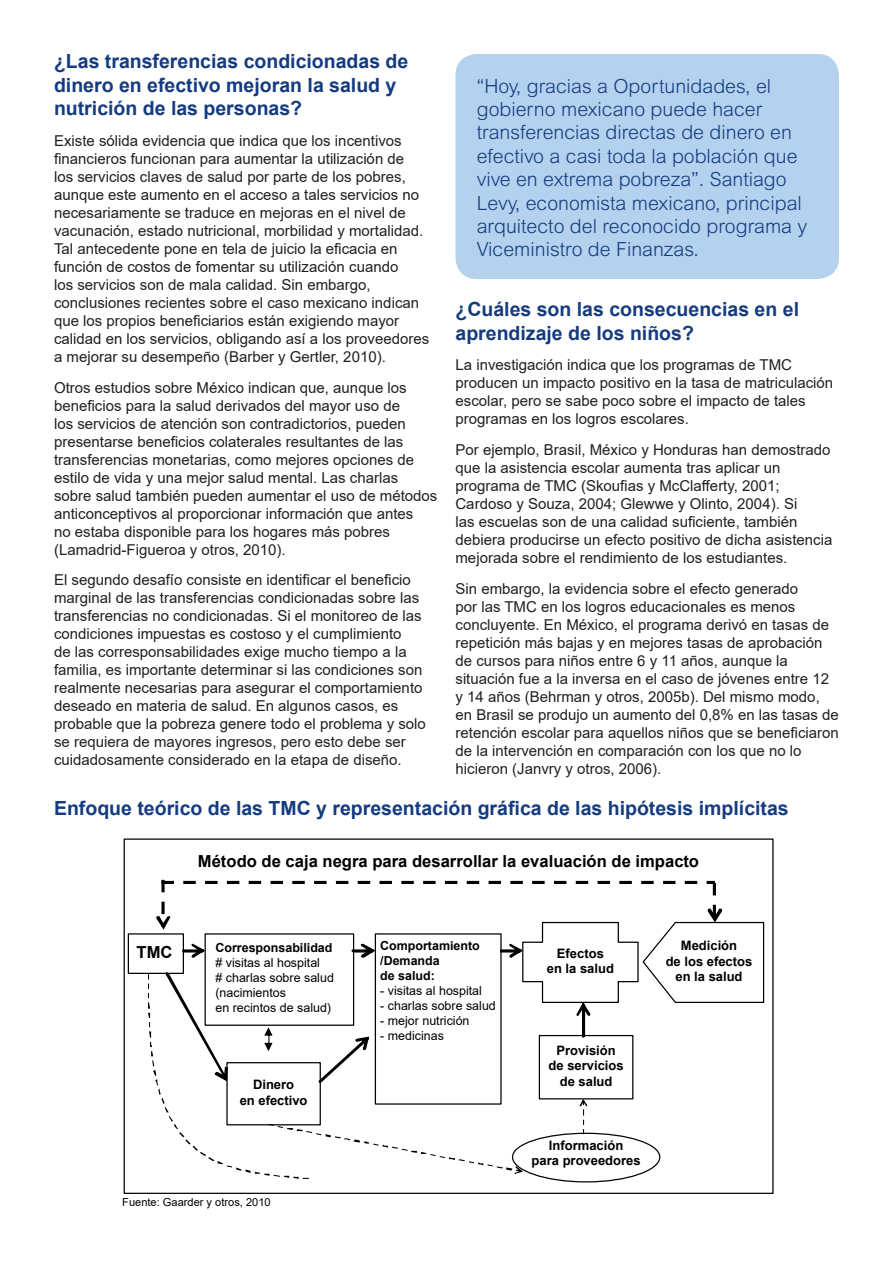
<style>
.page{position:relative;width:893px;height:1263px;background:#fff}
.page>*{position:absolute;margin:0;border:0;box-sizing:border-box;transform-origin:0 0}
.t1{font:300 19.5px/23.4px "Arial MT Std";color:#143b80}
.t2{font:700 19.5px/23.4px "Arial";color:#143b80}
.t3{font:700 16.65px "Arial";color:#000}
.t4{font:15px/18px "Arial";color:#231f20}
.t5{font:700 13.05px/15.6px "Arial";color:#000;text-align:center}
.t6{font:12.45px/15px "Arial";color:#000}
.t7{font:700 12.45px/15px "Arial";color:#000}
.t8{font:11.1px "Arial";color:#000}
</style>
<div class="page">
<div style="left:455px;top:54px;width:384px;height:225px;background:#b4d2ee;border-radius:21px"></div>
<svg style="left:579px;top:1105px;width:8px;height:28px"></svg>
<svg style="left:127px;top:921px;width:638px;height:184px"></svg>
<svg style="left:182px;top:943px;width:23px;height:15px"></svg>
<svg style="left:351px;top:943px;width:24px;height:15px"></svg>
<svg style="left:500px;top:943px;width:23px;height:15px"></svg>
<svg style="left:707px;top:881px;width:15px;height:41px"></svg>
<svg style="left:685px;top:881px;width:12px;height:3px"></svg>
<svg style="left:663px;top:881px;width:12px;height:3px"></svg>
<svg style="left:641px;top:881px;width:13px;height:3px"></svg>
<svg style="left:619px;top:881px;width:13px;height:3px"></svg>
<svg style="left:598px;top:881px;width:12px;height:3px"></svg>
<svg style="left:576px;top:881px;width:12px;height:3px"></svg>
<svg style="left:554px;top:881px;width:12px;height:3px"></svg>
<svg style="left:532px;top:881px;width:13px;height:3px"></svg>
<svg style="left:510px;top:881px;width:13px;height:3px"></svg>
<svg style="left:489px;top:881px;width:12px;height:3px"></svg>
<svg style="left:467px;top:881px;width:12px;height:3px"></svg>
<svg style="left:445px;top:881px;width:12px;height:3px"></svg>
<svg style="left:423px;top:881px;width:13px;height:3px"></svg>
<svg style="left:401px;top:881px;width:13px;height:3px"></svg>
<svg style="left:380px;top:881px;width:12px;height:3px"></svg>
<svg style="left:358px;top:881px;width:12px;height:3px"></svg>
<svg style="left:336px;top:881px;width:12px;height:3px"></svg>
<svg style="left:314px;top:881px;width:13px;height:3px"></svg>
<svg style="left:292px;top:881px;width:13px;height:3px"></svg>
<svg style="left:270px;top:881px;width:13px;height:3px"></svg>
<svg style="left:249px;top:881px;width:12px;height:3px"></svg>
<svg style="left:227px;top:881px;width:12px;height:3px"></svg>
<svg style="left:205px;top:881px;width:13px;height:3px"></svg>
<svg style="left:183px;top:881px;width:13px;height:3px"></svg>
<div style="left:512px;top:1133px;width:148px;height:49px;border:1px solid #000;border-radius:50%"></div>
<svg style="left:156px;top:880px;width:18px;height:50px"></svg>
<svg style="left:148px;top:972px;width:375px;height:207px"></svg>
<p class="t2" style="left:54px;top:50px;width:356px">¿Las transferencias condicionadas de dinero en efectivo mejoran la salud y nutrición de las personas?</p>
<p class="t4" style="left:54px;top:131px;width:377px">Existe sólida evidencia que indica que los incentivos financieros funcionan para aumentar la utilización de<br>los servicios claves de salud por parte de los pobres, aunque este aumento en el acceso a tales servicios no necesariamente se traduce en mejoras en el nivel de vacunación, estado nutricional, morbilidad y mortalidad.<br>Tal antecedente pone en tela de juicio la eficacia en función de costos de fomentar su utilización cuando<br>los servicios son de mala calidad. Sin embargo, conclusiones recientes sobre el caso mexicano indican que los propios beneficiarios están exigiendo mayor calidad en los servicios, obligando así a los proveedores a mejorar su desempeño (Barber y Gertler, 2010).</p>
<p class="t4" style="left:54px;top:378px;width:385px">Otros estudios sobre México indican que, aunque los beneficios para la salud derivados del mayor uso de<br>los servicios de atención son contradictorios, pueden presentarse beneficios colaterales resultantes de las transferencias monetarias, como mejores opciones de estilo de vida y una mejor salud mental. Las charlas sobre salud también pueden aumentar el uso de métodos anticonceptivos al proporcionar información que antes<br>no estaba disponible para los hogares más pobres (Lamadrid-Figueroa y otros, 2010).</p>
<p class="t4" style="left:54px;top:571px;width:373px">El segundo desafío consiste en identificar el beneficio marginal de las transferencias condicionadas sobre las transferencias no condicionadas. Si el monitoreo de las condiciones impuestas es costoso y el cumplimiento<br>de las corresponsabilidades exige mucho tiempo a la familia, es importante determinar si las condiciones son realmente necesarias para asegurar el comportamiento deseado en materia de salud. En algunos casos, es probable que la pobreza genere todo el problema y solo se requiera de mayores ingresos, pero esto debe ser cuidadosamente considerado en la etapa de diseño.</p>
<p class="t1" style="left:477px;top:74px;width:332px">“Hoy, gracias a Oportunidades, el gobierno mexicano puede hacer transferencias directas de dinero en efectivo a casi toda la población que vive en extrema pobreza”. Santiago Levy, economista mexicano, principal arquitecto del reconocido programa y Viceministro de Finanzas.</p>
<p class="t2" style="left:455px;top:298px;width:345px">¿Cuáles son las consecuencias en el aprendizaje de los niños?</p>
<p class="t4" style="left:455px;top:356px;width:379px">La investigación indica que los programas de TMC producen un impacto positivo en la tasa de matriculación escolar, pero se sabe poco sobre el impacto de tales programas en los logros escolares.</p>
<p class="t4" style="left:455px;top:441px;width:378px">Por ejemplo, Brasil, México y Honduras han demostrado que la asistencia escolar aumenta tras aplicar un programa de TMC (Skoufias y McClafferty, 2001; Cardoso y Souza, 2004; Glewwe y Olinto, 2004). Si<br>las escuelas son de una calidad suficiente, también debiera producirse un efecto positivo de dicha asistencia mejorada sobre el rendimiento de los estudiantes.</p>
<p class="t4" style="left:455px;top:579px;width:385px">Sin embargo, la evidencia sobre el efecto generado<br>por las TMC en los logros educacionales es menos concluyente. En México, el programa derivó en tasas de repetición más bajas y en mejores tasas de aprobación de cursos para niños entre 6 y 11 años, aunque la situación fue a la inversa en el caso de jóvenes entre 12 y 14 años (Behrman y otros, 2005b). Del mismo modo, en Brasil se produjo un aumento del 0,8% en las tasas de retención escolar para aquellos niños que se beneficiaron de la intervención en comparación con los que no lo hicieron (Janvry y otros, 2006).</p>
<p class="t2" style="left:54px;top:797px;width:736px">Enfoque teórico de las TMC y representación gráfica de las hipótesis implícitas</p>
<p class="t3" style="left:198px;top:850px;width:503px">Método de caja negra para desarrollar la evaluación de impacto</p>
<p class="t3" style="left:137px;top:940px;width:37px">TMC</p>
<p class="t7" style="left:215px;top:940px;width:118px">Corresponsabilidad</p>
<p class="t6" style="left:215px;top:955px;width:120px"># visitas al hospital<br># charlas sobre salud (nacimientos<br>en recintos de salud)</p>
<p class="t5" style="left:240px;top:1077px;width:69px">Dinero<br>en efectivo</p>
<p class="t8" style="left:122px;top:1195px;width:150px">Fuente: Gaarder y otros, 2010</p>
<p class="t7" style="left:380px;top:938px;width:101px">Comportamiento /Demanda<br>de salud:</p>
<p class="t6" style="left:380px;top:983px;width:103px">- visitas al hospital</p>
<p class="t6" style="left:380px;top:998px;width:117px">- charlas sobre salud</p>
<p class="t6" style="left:380px;top:1013px;width:91px">- mejor nutrición</p>
<p class="t6" style="left:380px;top:1028px;width:65px">- medicinas</p>
<p class="t5" style="left:547px;top:945px;width:69px">Efectos<br>en la salud</p>
<p class="t5" style="left:549px;top:1042px;width:77px">Provisión de servicios de salud</p>
<p class="t5" style="left:532px;top:1137px;width:111px">Información<br>para proveedores</p>
<p class="t5" style="left:666px;top:938px;width:88px">Medición<br>de los efectos en la salud</p>
</div>
